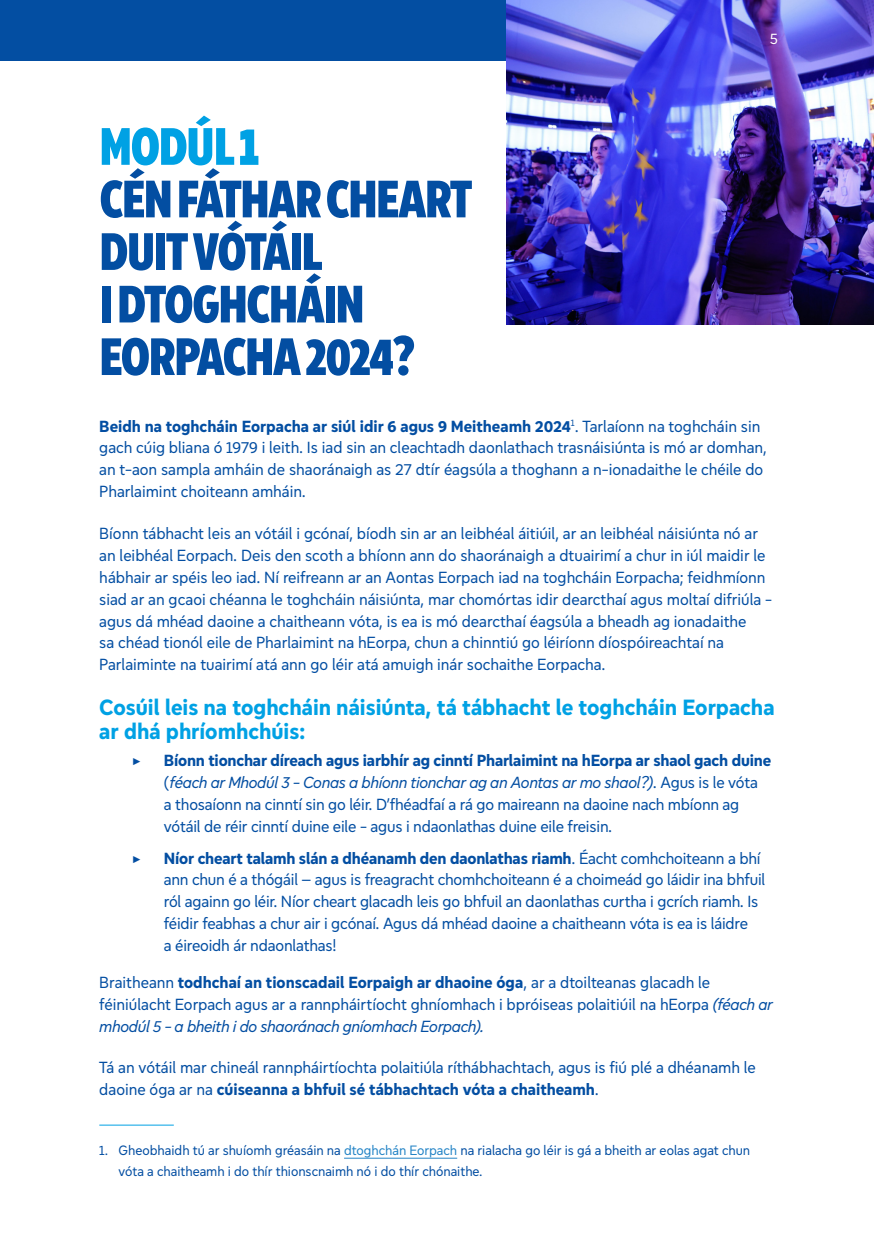
<style>
.page{position:relative;width:874px;height:1241px;background:#fff}
.page>*{position:absolute;margin:0;border:0;box-sizing:border-box;transform-origin:0 0}
.t1{font:900 54.25px/52.5px "Europea Narrow";letter-spacing:-.03em;color:#034ea2}
.t2{font:900 54.25px "Europea Narrow";letter-spacing:-.03em;color:#00a1e4}
.t3{font:700 22.75px/24.5px "Europea Eco";color:#00a1e4}
.t4{font:16.62px/21.9px "Europea Eco";color:#034ea2}
.t5{font:15.75px "Europea Eco";color:#fff}
.t6{font:14px/21px "Europea Eco";color:#034ea2}
.s1{font-weight:700}
.s2{font-style:italic}
.s3{color:#2484c6}
</style>
<div class="page">
<div style="left:0;top:0;width:873px;height:61px;background:#034ea2"></div>
<img style="left:506px;top:0;width:367px;height:324px">
<hr style="left:99px;top:1124px;width:75px;height:1px;background:#00a1e4">
<hr style="left:344px;top:1157px;width:113px;height:1px;background:#2484c6">
<h1 class="t2" style="left:99px;top:104px;width:162px">MODÚL 1</h1>
<h1 class="t1" style="left:99px;top:167px;width:374px">CÉN FÁTHAR CHEART<br>DUIT VÓTÁIL<br>I DTOGHCHÁIN<br>EORPACHA 2024?</h1>
<p class="t5" style="left:769px;top:27px;width:10px">5</p>
<p class="t4" style="left:99px;top:414px;width:668px"><span class="s1">Beidh na toghcháin Eorpacha ar siúl idir 6 agus 9 Meitheamh 2024</span><sup>1</sup>. Tarlaíonn na toghcháin sin gach cúig bliana ó 1979 i leith. Is iad sin an cleachtadh daonlathach trasnáisiúnta is mó ar domhan, an t-aon sampla amháin de shaoránaigh as 27 dtír éagsúla a thoghann a n-ionadaithe le chéile do Pharlaimint choiteann amháin.</p>
<p class="t4" style="left:99px;top:521px;width:674px">Bíonn tábhacht leis an vótáil i gcónaí, bíodh sin ar an leibhéal áitiúil, ar an leibhéal náisiúnta nó ar an leibhéal Eorpach. Deis den scoth a bhíonn ann do shaoránaigh a dtuairimí a chur in iúl maidir le hábhair ar spéis leo iad. Ní reifreann ar an Aontas Eorpach iad na toghcháin Eorpacha; feidhmíonn siad ar an gcaoi chéanna le toghcháin náisiúnta, mar chomórtas idir dearcthaí agus moltaí difriúla - agus dá mhéad daoine a chaitheann vóta, is ea is mó dearcthaí éagsúla a bheadh ag ionadaithe<br>sa chéad tionól eile de Pharlaimint na hEorpa, chun a chinntiú go léiríonn díospóireachtaí na Parlaiminte na tuairimí atá ann go léir atá amuigh inár sochaithe Eorpacha.</p>
<h2 class="t3" style="left:99px;top:692px;width:676px">Cosúil leis na toghcháin náisiúnta, tá tábhacht le toghcháin Eorpacha ar dhá phríomhchúis:</h2>
<p class="t4" style="left:132px;top:748px;width:10px">▶</p>
<p class="t4" style="left:164px;top:748px;width:608px"><span class="s1">Bíonn tionchar díreach agus iarbhír ag cinntí Pharlaimint na hEorpa ar shaol gach duine </span>(<span class="s2">féach ar Mhodúl 3 - Conas a bhíonn tionchar ag an Aontas ar mo shaol?)</span>. Agus is le vóta<br>a thosaíonn na cinntí sin go léir. D’fhéadfaí a rá go maireann na daoine nach mbíonn ag vótáil de réir cinntí duine eile - agus i ndaonlathas duine eile freisin.</p>
<p class="t4" style="left:132px;top:845px;width:10px">▶</p>
<p class="t4" style="left:164px;top:845px;width:602px"><span class="s1">Níor cheart talamh slán a dhéanamh den daonlathas riamh</span>. Éacht comhchoiteann a bhí ann chun é a thógáil – agus is freagracht chomhchoiteann é a choimeád go láidir ina bhfuil ról againn go léir. Níor cheart glacadh leis go bhfuil an daonlathas curtha i gcrích riamh. Is féidir feabhas a chur air i gcónaí. Agus dá mhéad daoine a chaitheann vóta is ea is láidre<br>a éireoidh ár ndaonlathas!</p>
<p class="t4" style="left:99px;top:970px;width:674px">Braitheann <span class="s1">todhchaí an tionscadail Eorpaigh ar dhaoine óga</span>, ar a dtoilteanas glacadh le féiniúlacht Eorpach agus ar a rannpháirtíocht ghníomhach i bpróiseas polaitiúil na hEorpa <span class="s2">(féach ar mhodúl 5 - a bheith i do shaoránach gníomhach Eorpach).</span></p>
<p class="t4" style="left:99px;top:1055px;width:657px">Tá an vótáil mar chineál rannpháirtíochta polaitiúla ríthábhachtach, agus is fiú plé a dhéanamh le daoine óga ar na <span class="s1">cúiseanna a bhfuil sé tábhachtach vóta a chaitheamh</span>.</p>
<p class="t6" style="left:118px;top:1138px;width:632px;text-indent:-19px">1. Gheobhaidh tú ar shuíomh gréasáin na <span class="s3">dtoghchán Eorpach</span> na rialacha go léir is gá a bheith ar eolas agat chun vóta a chaitheamh i do thír thionscnaimh nó i do thír chónaithe.</p>
</div>
